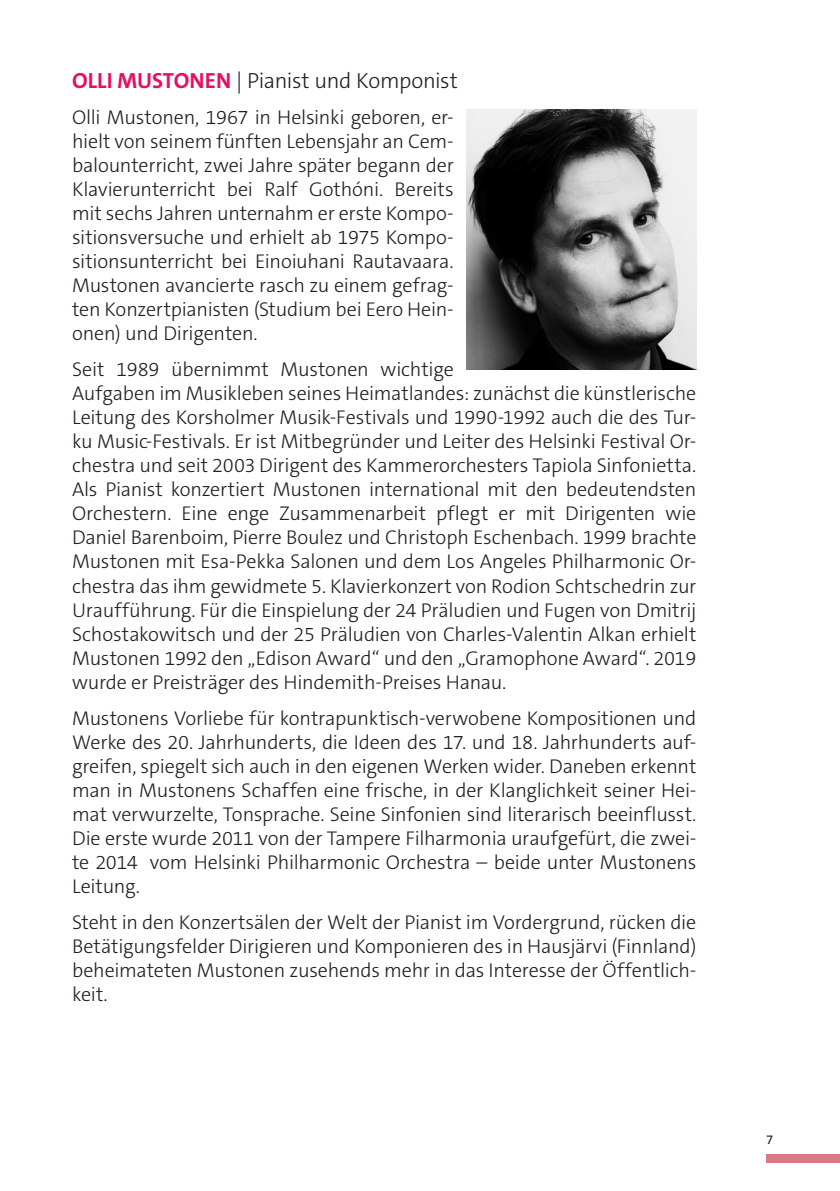
<style>
.page{position:relative;width:840px;height:1191px;background:#fff}
.page>*{position:absolute;margin:0;border:0;box-sizing:border-box;transform-origin:0 0}
.t1{font:300 22px "The Sans C5";letter-spacing:-.025em;color:#231f20}
.t2{font:300 20px/24px "The Sans C5";letter-spacing:-.01em;color:#231f20;text-align:justify}
.t3{font:13px "The Sans C5";color:#231f20}
.s1{font-weight:700;color:#e50f63}
</style>
<div class="page">
<div style="left:765px;top:1154px;width:74px;height:8px;background:#da7884"></div>
<img style="left:466px;top:109px;width:230px;height:260px">
<p class="t1" style="left:72px;top:67px;width:387px"><span class="s1">OLLI MUSTONEN</span> | Pianist und Komponist</p>
<p class="t2" style="left:72px;top:106px;width:383px">Olli Mustonen, 1967 in Helsinki geboren, er&shy;hielt von seinem fünften Lebensjahr an Cem&shy;balounterricht, zwei Jahre später begann der Klavierunterricht bei Ralf Gothóni. Bereits mit sechs Jahren unternahm er erste Kompo&shy;sitionsversuche und erhielt ab 1975 Kompo&shy;sitionsunterricht bei Einoiuhani Rautavaara.<br>Mustonen avancierte rasch zu einem gefrag&shy;ten Konzertpianisten (Studium bei Eero Hein&shy;onen) und Dirigenten.</p>
<p class="t2" style="left:72px;top:358px;width:625px;text-align:left">Seit 1989 übernimmt Mustonen wichtige<br>Aufgaben im Musikleben seines Heimatlandes: zunächst die künstlerische Leitung des Korsholmer Musik-Festivals und 1990-1992 auch die des Tur&shy;ku Music-Festivals. Er ist Mitbegründer und Leiter des Helsinki Festival Or&shy;chestra und seit 2003 Dirigent des Kammerorchesters Tapiola Sinfonietta.</p>
<p class="t2" style="left:72px;top:478px;width:625px">Als Pianist konzertiert Mustonen international mit den bedeutendsten<br>Orchestern. Eine enge Zusammenarbeit pflegt er mit Dirigenten wie</p>
<p class="t2" style="left:72px;top:526px;width:625px">Daniel Barenboim, Pierre Boulez und Christoph Eschenbach. 1999 brachte Mustonen mit Esa-Pekka Salonen und dem Los Angeles Philharmonic Or&shy;chestra das ihm gewidmete 5. Klavierkonzert von Rodion Schtschedrin zur Uraufführung. Für die Einspielung der 24 Präludien und Fugen von Dmitrij Schostakowitsch und der 25 Präludien von Charles-Valentin Alkan erhielt Mustonen 1992 den „Edison Award“ und den „Gramophone Award“. 2019 wurde er Preisträger des Hindemith-Preises Hanau.</p>
<p class="t2" style="left:72px;top:706px;width:625px">Mustonens Vorliebe für kontrapunktisch-verwobene Kompositionen und Werke des 20. Jahrhunderts, die Ideen des 17. und 18. Jahrhunderts auf&shy;greifen, spiegelt sich auch in den eigenen Werken wider. Daneben erkennt man in Mustonens Schaffen eine frische, in der Klanglichkeit seiner Hei&shy;mat verwurzelte, Tonsprache. Seine Sinfonien sind literarisch beeinflusst.<br>Die erste wurde 2011 von der Tampere Filharmonia uraufgefürt, die zwei&shy;te 2014 vom Helsinki Philharmonic Orchestra – beide unter Mustonens Leitung.</p>
<p class="t2" style="left:72px;top:910px;width:625px">Steht in den Konzertsälen der Welt der Pianist im Vordergrund, rücken die Betätigungsfelder Dirigieren und Komponieren des in Hausjärvi (Finnland) beheimateten Mustonen zusehends mehr in das Interesse der Öffentlich&shy;keit.</p>
<p class="t3" style="left:765px;top:1131px;width:9px">7</p>
</div>
